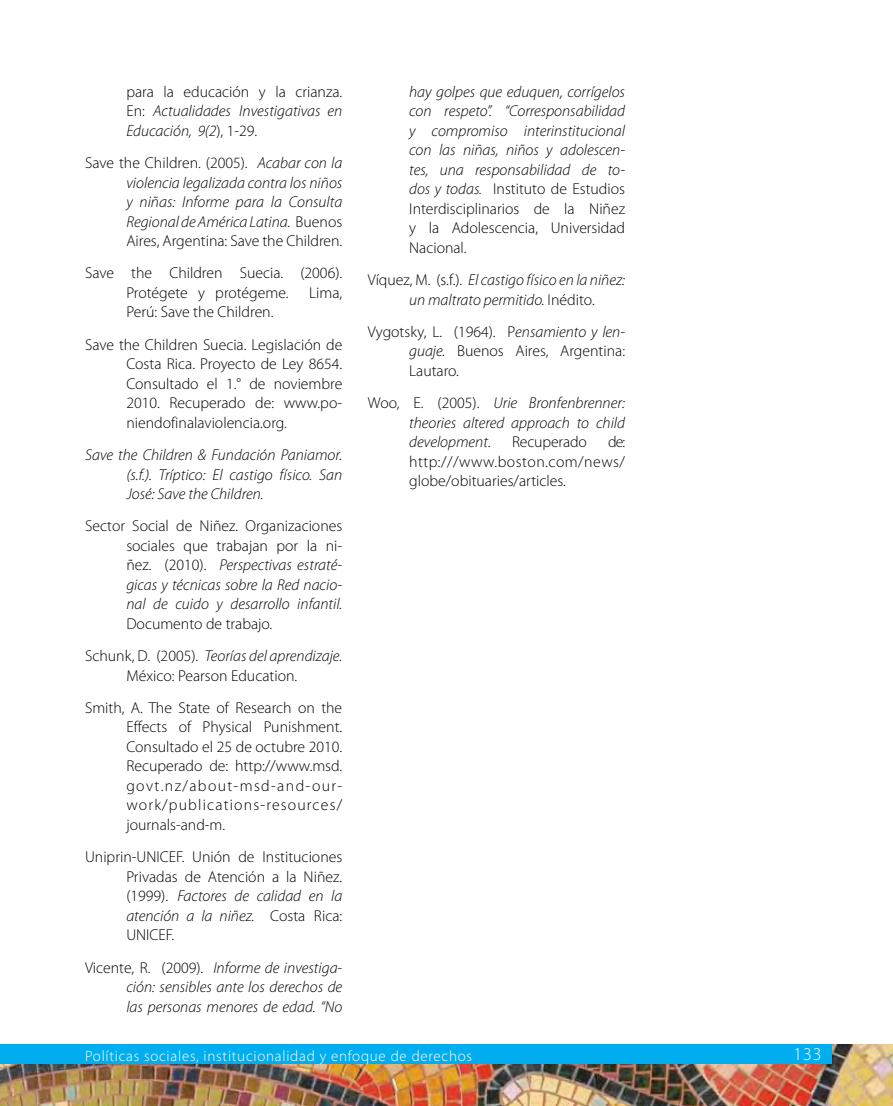
<style>
.page{position:relative;width:893px;height:1106px;background:#fff}
.page>*{position:absolute;margin:0;border:0;box-sizing:border-box;transform-origin:0 0}
.t1{font:300 18px "Myriad Pro";color:#fff}
.t2{font:italic 300 15.75px/19.5px "Myriad Pro";color:#000;text-align:justify}
.t3{font:300 15.75px/19.5px "Myriad Pro";color:#000;text-align:justify}
.t4{font:300 15px "Myriad Pro";letter-spacing:.05em;color:#fff}
.s1{font-style:normal}
.s2{font-style:italic}
</style>
<div class="page">
<img style="left:0;top:1044px;width:893px;height:62px">
<div style="left:0;top:1044px;width:831px;height:19px;background:#00aeef"></div>
<p class="t2" style="left:126px;top:82px;width:217px"><span class="s1">para la educación y la crianza.<br>En:</span> Actualidades Investigativas en Educación, 9(2<span class="s1">), 1-29.</span></p>
<p class="t2" style="left:126px;top:153px;width:217px;text-indent:-41px"><span class="s1">Save the Children. (2005).</span> Acabar con la violencia legalizada contra los niños y niñas: Informe para la Consulta Regional de América Latina. <span class="s1">Buenos Aires, Argentina: Save the Children.</span></p>
<p class="t3" style="left:126px;top:263px;width:217px;text-indent:-41px">Save the Children Suecia. (2006).<br>Protégete y protégeme.</p>
<p class="t3" style="left:309px;top:283px;width:35px">Lima,</p>
<p class="t3" style="left:85px;top:296px;width:259px;line-height:32.2px;text-indent:41px">Perú: Save the Children.<br>Save the Children Suecia. Legislación de</p>
<p class="t3" style="left:126px;top:354px;width:217px">Costa Rica. Proyecto de Ley 8654.<br>Consultado el 1.° de noviembre 2010. Recuperado de: www.po&shy;niendofinalaviolencia.org.</p>
<p class="t2" style="left:126px;top:445px;width:217px;text-indent:-41px">Save the Children &amp; Fundación Paniamor. (s.f.). Tríptico: El castigo físico. San José: Save the Children.</p>
<p class="t2" style="left:126px;top:516px;width:217px;text-indent:-41px"><span class="s1">Sector Social de Niñez. Organizaciones sociales que trabajan por la ni&shy;ñez. (2010).</span> Perspectivas estraté&shy;gicas y técnicas sobre la Red nacio&shy;nal de cuido y desarrollo infantil.</p>
<p class="t3" style="left:85px;top:607px;width:259px;line-height:32.2px;text-indent:41px">Documento de trabajo.<br>Schunk, D. (2005). <span class="s2">Teorías del aprendizaje.</span></p>
<p class="t3" style="left:85px;top:659px;width:259px;line-height:32.2px;text-align:center">México: Pearson Education.<br>Smith, A. The State of Research on the</p>
<p class="t3" style="left:126px;top:717px;width:217px">Effects of Physical Punishment.<br>Consultado el 25 de octubre 2010.<br>Recuperado de: http://www.msd. govt.nz/about-msd-and-our&shy;work/publications-resources/ journals-and-m.</p>
<p class="t3" style="left:126px;top:847px;width:217px;text-indent:-41px">Uniprin-UNICEF. Unión de Instituciones Privadas de Atención a la Niñez. (1999). <span class="s2">Factores de calidad en la atención a la niñez.</span> Costa Rica:<br>UNICEF.</p>
<p class="t2" style="left:126px;top:957px;width:217px;text-indent:-41px"><span class="s1">Vicente, R. (2009).</span> Informe de investiga&shy;ción: sensibles ante los derechos de las personas menores de edad. “No</p>
<p class="t2" style="left:409px;top:82px;width:217px">hay golpes que eduquen, corrígelos con respeto”. “Corresponsabilidad y compromiso interinstitucional con las niñas, niños y adolescen&shy;tes, una responsabilidad de to&shy;dos y todas. <span class="s1">Instituto de Estudios Interdisciplinarios de la Niñez y la Adolescencia, Universidad Nacional.</span></p>
<p class="t2" style="left:409px;top:270px;width:217px;text-indent:-41px"><span class="s1">Víquez, M. (s.f.).</span> El castigo físico en la niñez: un maltrato permitido. <span class="s1">Inédito.</span></p>
<p class="t3" style="left:409px;top:322px;width:217px;text-indent:-41px">Vygotsky, L. (1964). P<span class="s2">ensamiento y len&shy;guaje.</span> Buenos Aires, Argentina:<br>Lautaro.</p>
<p class="t2" style="left:409px;top:393px;width:217px;text-indent:-41px"><span class="s1">Woo, E. (2005).</span> Urie Bronfenbrenner: theories altered approach to child development<span class="s1">.</span></p>
<p class="t3" style="left:409px;top:432px;width:217px;text-indent:199px">de: http:///www.boston.com/news/ globe/obituaries/articles.</p>
<p class="t3" style="left:512px;top:432px;width:76px">Recuperado</p>
<p class="t4" style="left:85px;top:1046px;width:389px">Políticas sociales, institucionalidad y enfoque de derechos</p>
<p class="t1" style="left:793px;top:1043px;width:30px">133</p>
</div>
